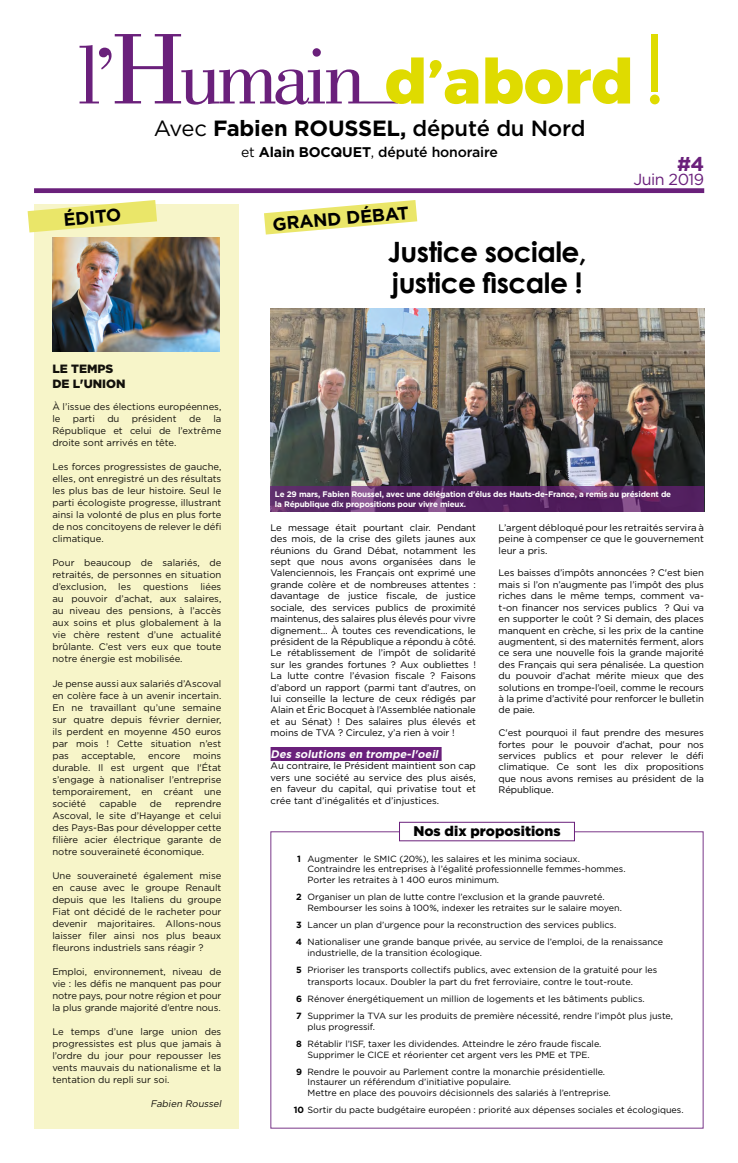
<style>
.page{position:relative;width:738px;height:1163px;background:#fff}
.page>*{position:absolute;margin:0;border:0;box-sizing:border-box;transform-origin:0 0}
.t1{font:700 28px/31px "Century Gothic";letter-spacing:-.02em;color:#000}
.t2{font:700 22px "Gotham";letter-spacing:-.01em;color:#000}
.t3{font:700 20px "Gotham";color:#6a207b}
.t4{font:700 18px "Gotham";color:#000}
.t5{font:16px "Gotham";letter-spacing:-.03em;color:#6a207b}
.t6{font:500 14px "Gotham";letter-spacing:-.01em;color:#000}
.t7{font:900 14px "Gotham";color:#000}
.t8{font:900 12px/14.4px "Gotham";color:#12100b}
.t9{font:italic 700 11px "Gotham";color:#fff}
.t10{font:9.5px/11.4px "Gotham";letter-spacing:-.01em;color:#000;text-align:justify}
.t11{font:9.5px/12px "Gotham";color:#12100b;text-align:justify}
.t12{font:italic 9.5px "Gotham";color:#12100b}
.t13{font:9px/17px "Gotham";color:#000}
.t14{font:700 8px/9.6px "Gotham";letter-spacing:-.02em;color:#fff}
.s1{font-weight:400}
.s2{font-weight:500}
.s3{font-weight:700}
</style>
<div class="page">
<div style="left:270px;top:746px;width:171px;height:14px;background:#6a207b"></div>
<svg style="left:79px;top:34px;width:344px;height:71px"></svg>
<svg style="left:429px;top:60px;width:49px;height:44px"></svg>
<svg style="left:485px;top:57px;width:144px;height:47px"></svg>
<div style="left:651px;top:34px;width:6px;height:58px;background:#dfdb00"></div>
<svg style="left:649px;top:94px;width:10px;height:10px"></svg>
<div style="left:34px;top:188px;width:669px;height:5px;background:#6a207b"></div>
<img style="left:270px;top:308px;width:433px;height:178px">
<div style="left:34px;top:204px;width:204px;height:924px;background:#f7f5c9"></div>
<img style="left:52px;top:237px;width:167px;height:114px">
<svg style="left:264px;top:200px;width:153px;height:34px"></svg>
<svg style="left:28px;top:200px;width:129px;height:32px"></svg>
<svg style="left:270px;top:486px;width:433px;height:25px;background:#5c2867"></svg>
<div style="left:399px;top:821px;width:175px;height:19px;border:1px solid #6a207b"></div>
<h2 class="t2" style="left:154px;top:116px;width:433px"><span class="s1">Avec</span> Fabien ROUSSEL, <span class="s2">député du Nord</span></h2>
<h3 class="t6" style="left:241px;top:144px;width:258px"><span class="s1">et</span> <span class="s3">Alain BOCQUET</span><span class="s1">,</span> député honoraire</h3>
<h3 class="t4" style="left:63px;top:209px;width:59px;rotate:-5deg">ÉDITO</h3>
<h3 class="t4" style="left:271px;top:214px;width:138px;rotate:-5deg">GRAND DÉBAT</h3>
<h1 class="t1" style="left:387px;top:236px;width:200px">Justice sociale, justice fiscale !</h1>
<h3 class="t3" style="left:676px;top:152px;width:29px">#4</h3>
<h3 class="t5" style="left:633px;top:170px;width:72px">Juin 2019</h3>
<p class="t8" style="left:52px;top:361px;width:75px">LE TEMPS<br>DE L'UNION</p>
<p class="t11" style="left:52px;top:401px;width:170px">À l’issue des élections européennes, le</p>
<p class="t11" style="left:73px;top:413px;width:23px">parti</p>
<p class="t11" style="left:107px;top:413px;width:14px">du</p>
<p class="t11" style="left:132px;top:413px;width:46px">président</p>
<p class="t11" style="left:189px;top:413px;width:13px">de</p>
<p class="t11" style="left:52px;top:413px;width:170px;text-indent:161px">la République et celui de l’extrême droite sont arrivés en tête.</p>
<p class="t11" style="left:52px;top:461px;width:170px">Les forces progressistes de gauche, elles, ont enregistré un des résultats les plus bas de leur histoire. Seul le parti écologiste progresse, illustrant ainsi la volonté de plus en plus forte de nos concitoyens de relever le défi climatique.</p>
<p class="t11" style="left:52px;top:557px;width:170px">Pour beaucoup de salariés, de retraités, de personnes en situation d’exclusion, les questions liées au pouvoir d’achat, aux salaires, au niveau des pensions, à l’accès aux soins et plus globalement à la vie chère restent d’une actualité brûlante. C’est vers eux que toute notre énergie est mobilisée.</p>
<p class="t11" style="left:52px;top:677px;width:170px">Je pense aussi aux salariés d’Ascoval en colère face à un avenir incertain.<br>En ne travaillant qu’une semaine sur quatre depuis février dernier, ils perdent en moyenne 450 euros par mois ! Cette situation n’est pas</p>
<p class="t11" style="left:81px;top:748px;width:55px">acceptable,</p>
<p class="t11" style="left:148px;top:748px;width:34px">encore</p>
<p class="t11" style="left:52px;top:748px;width:170px;text-indent:141px">moins durable. Il est urgent que l'État s’engage à nationaliser l’entreprise temporairement, en créant une société</p>
<p class="t11" style="left:52px;top:796px;width:170px;text-indent:123px">reprendre Ascoval, le site d’Hayange et celui des Pays-Bas pour développer cette filière acier électrique garante de notre souveraineté économique.</p>
<p class="t11" style="left:52px;top:868px;width:170px">Une souveraineté également mise en cause avec le groupe Renault depuis que les Italiens du groupe Fiat ont décidé de le racheter pour devenir majoritaires. Allons-nous laisser filer ainsi nos plus beaux fleurons industriels sans réagir ?</p>
<p class="t11" style="left:52px;top:964px;width:170px">Emploi, environnement, niveau de vie : les défis ne manquent pas pour notre pays, pour notre région et pour la plus grande majorité d’entre nous.</p>
<p class="t11" style="left:52px;top:1024px;width:170px">Le temps d’une large union des progressistes est plus que jamais à l’ordre du jour pour repousser les vents mauvais du nationalisme et la tentation du repli sur soi.</p>
<p class="t12" style="left:150px;top:1097px;width:74px">Fabien Roussel</p>
<p class="t11" style="left:99px;top:796px;width:39px">capable</p>
<p class="t11" style="left:150px;top:796px;width:13px">de</p>
<p class="t14" style="left:275px;top:489px;width:397px">Le 29 mars, Fabien Roussel, avec une délégation d'élus des Hauts-de-France, a remis au président de la République dix propositions pour vivre mieux.</p>
<p class="t10" style="left:270px;top:521px;width:207px">Le message était pourtant clair. Pendant des mois, de la crise des gilets jaunes aux réunions du Grand Débat, notamment les sept que nous avons organisées dans le Valenciennois, les Français ont exprimé une grande colère et de nombreuses attentes : davantage de justice fiscale, de justice sociale, des services publics de proximité maintenus, des salaires plus élevés pour vivre dignement… À toutes ces revendications, le président de la République a répondu à côté.<br>Le rétablissement de l’impôt de solidarité sur les grandes fortunes ? Aux oubliettes !<br>La lutte contre l’évasion fiscale ? Faisons d’abord un rapport (parmi tant d’autres, on lui conseille la lecture de ceux rédigés par Alain et Éric Bocquet à l’Assemblée nationale et au Sénat) ! Des salaires plus élevés et moins de TVA ? Circulez, y’a rien à voir !</p>
<p class="t9" style="left:270px;top:747px;width:171px">Des solutions en trompe-l'oeil</p>
<p class="t10" style="left:270px;top:760px;width:207px">Au contraire, le Président maintient son cap vers une société au service des plus aisés, en faveur du capital, qui privatise tout et crée tant d’inégalités et d’injustices.</p>
<p class="t10" style="left:498px;top:521px;width:207px">L’argent débloqué pour les retraités servira à peine à compenser ce que le gouvernement leur a pris.</p>
<p class="t10" style="left:498px;top:567px;width:207px">Les baisses d’impôts annoncées ? C'est bien mais si l’on n’augmente pas l’impôt des plus riches dans le même temps, comment va&shy;t-on financer nos services publics ? Qui va en supporter le coût ? Si demain, des places manquent en crèche, si les prix de la cantine augmentent, si des maternités ferment, alors ce sera une nouvelle fois la grande majorité des Français qui sera pénalisée. La question du pouvoir d’achat mérite mieux que des solutions en trompe-l’oeil, comme le recours à la prime d’activité pour renforcer le bulletin de paie.</p>
<p class="t10" style="left:498px;top:726px;width:207px">C'est pourquoi il faut prendre des mesures fortes pour le pouvoir d'achat, pour nos services publics et pour relever le défi climatique. Ce sont les dix propositions que nous avons remises au président de la République.</p>
<h3 class="t7" style="left:413px;top:823px;width:149px">Nos dix propositions</h3>
<p class="t13" style="left:307px;top:852px;width:319px;line-height:10.8px;text-indent:-10px"><span class="s3">1</span> Augmenter le SMIC (20%), les salaires et les minima sociaux.<br>Contraindre les entreprises à l’égalité professionnelle femmes-hommes.<br>Porter les retraites à 1 400 euros minimum.</p>
<p class="t13" style="left:307px;top:891px;width:315px;line-height:10.8px;text-indent:-11px"><span class="s3">2</span> Organiser un plan de lutte contre l’exclusion et la grande pauvreté.<br>Rembourser les soins à 100%, indexer les retraites sur le salaire moyen.</p>
<p class="t13" style="left:296px;top:916px;width:368px"><span class="s3">3</span> Lancer un plan d’urgence pour la reconstruction des services publics.<br><span class="s3">4</span> Nationaliser une grande banque privée, au service de l’emploi, de la renaissance</p>
<p class="t13" style="left:296px;top:943px;width:362px;text-indent:11px">industrielle, de la transition écologique.<br><span class="s3">5</span> Prioriser les transports collectifs publics, avec extension de la gratuité pour les</p>
<p class="t13" style="left:296px;top:972px;width:378px;text-indent:11px">transports locaux. Doubler la part du fret ferroviaire, contre le tout-route.<br><span class="s3">6</span> Rénover énergétiquement un million de logements et les bâtiments publics.<br><span class="s3">7</span> Supprimer la TVA sur les produits de première nécessité, rendre l’impôt plus juste,</p>
<p class="t13" style="left:296px;top:1017px;width:306px;text-indent:11px">plus progressif.<br><span class="s3">8</span> Rétablir l’ISF, taxer les dividendes. Atteindre le zéro fraude fiscale.</p>
<p class="t13" style="left:296px;top:1045px;width:310px;text-align:center">Supprimer le CICE et réorienter cet argent vers les PME et TPE.<br><span class="s3">9</span> Rendre le pouvoir au Parlement contre la monarchie présidentielle.</p>
<p class="t13" style="left:307px;top:1076px;width:304px;line-height:10.8px">Instaurer un référendum d’initiative populaire.<br>Mettre en place des pouvoirs décisionnels des salariés à l’entreprise.</p>
<p class="t13" style="left:293px;top:1101px;width:391px"><span class="s3">10</span> Sortir du pacte budgétaire européen : priorité aux dépenses sociales et écologiques.</p>
</div>
